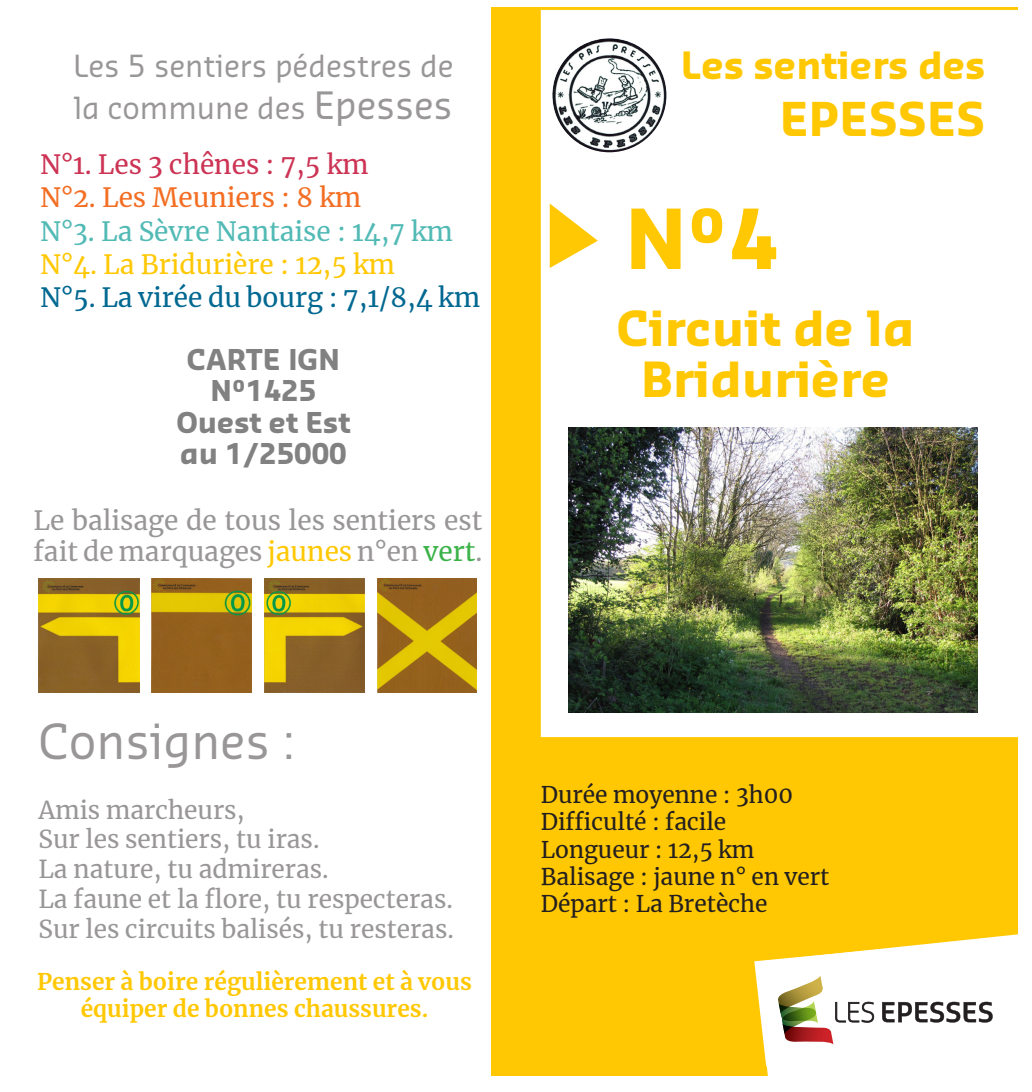
<style>
.page{position:relative;width:1032px;height:1092px;background:#fff}
.page>*{position:absolute;margin:0;border:0;box-sizing:border-box;transform-origin:0 0}
.t1{font:700 80.5px "Sansa Pro";color:#ffc803}
.t2{font:700 47.25px "Sansa Pro";color:#ffc803}
.t3{font:47.25px "Sansa Pro";color:#999697}
.t4{font:700 45.5px "Sansa Pro";color:#ffc803}
.t5{font:700 36.75px "Sansa Pro";color:#ffc803}
.t6{font:29.75px "Sansa Pro";color:#999697}
.t7{font:700 28px/31.5px "Sansa Pro";color:#828181;text-align:center}
.t8{font:26.25px/31.5px "Merriweather";color:#999697}
.t9{font:26.25px "Merriweather";color:#006891}
.t10{font:26.25px "Merriweather";color:#52bab5}
.t11{font:26.25px "Merriweather";color:#ffc803}
.t12{font:26.25px "Merriweather";color:#cc3354}
.t13{font:26.25px "Merriweather";color:#f36e23}
.t14{font:24.5px "Merriweather";color:#999697}
.t15{font:22.75px "Merriweather";color:#231f20}
.t16{font:700 22.75px "Merriweather";color:#ffc803}
.s1{font-size:36.75px}
.s2{color:#ffc803}
.s3{color:#3cb249}
</style>
<div class="page">
<div style="left:491px;top:7px;width:526px;height:1069px;background:#ffc803"></div>
<div style="left:541px;top:10px;width:476px;height:727px;background:#fff"></div>
<svg style="left:550px;top:203px;width:48px;height:65px"></svg>
<img style="left:568px;top:427px;width:410px;height:285px">
<img style="left:552px;top:38px;width:114px;height:114px;border-radius:57px">
<img style="left:152px;top:578px;width:99px;height:115px">
<img style="left:39px;top:578px;width:100px;height:115px">
<img style="left:264px;top:578px;width:101px;height:115px">
<img style="left:377px;top:578px;width:100px;height:115px">
<svg style="left:754px;top:932px;width:264px;height:144px;background:#f1e7c9"></svg>
<p class="t6" style="left:73px;top:47px;width:382px">Les 5 sentiers pédestres de</p>
<p class="t6" style="left:74px;top:89px;width:380px">la commune des <span class="s1">Epesses</span></p>
<p class="t12" style="left:40px;top:146px;width:330px">N°1. Les 3 chênes : 7,5 km</p>
<p class="t13" style="left:40px;top:180px;width:323px">N°2. Les Meuniers : 8 km</p>
<p class="t10" style="left:40px;top:213px;width:414px">N°3. La Sèvre Nantaise : 14,7 km</p>
<p class="t11" style="left:40px;top:246px;width:356px">N°4. La Bridurière : 12,5 km</p>
<p class="t9" style="left:40px;top:279px;width:442px">N°5. La virée du bourg : 7,1/8,4 km</p>
<p class="t7" style="left:187px;top:342px;width:154px">CARTE IGN<br>N°1425</p>
<p class="t7" style="left:176px;top:405px;width:175px">Ouest et Est</p>
<p class="t7" style="left:180px;top:437px;width:168px">au 1/25000</p>
<p class="t8" style="left:33px;top:504px;width:450px">Le balisage de tous les sentiers est fait de marquages <span class="s2">jaunes</span> n°en <span class="s3">vert</span>.</p>
<p class="t5" style="left:681px;top:42px;width:306px">Les sentiers des</p>
<p class="t4" style="left:780px;top:89px;width:207px">EPESSES</p>
<p class="t1" style="left:625px;top:186px;width:155px">N°4</p>
<p class="t2" style="left:617px;top:297px;width:299px">Circuit de la</p>
<p class="t2" style="left:641px;top:348px;width:251px">Bridurière</p>
<p class="t3" style="left:38px;top:710px;width:258px">Consignes :</p>
<p class="t14" style="left:38px;top:792px;width:208px">Amis marcheurs,</p>
<p class="t14" style="left:38px;top:822px;width:283px">Sur les sentiers, tu iras.</p>
<p class="t14" style="left:38px;top:852px;width:292px">La nature, tu admireras.</p>
<p class="t14" style="left:38px;top:881px;width:416px">La faune et la flore, tu respecteras.</p>
<p class="t14" style="left:38px;top:911px;width:417px">Sur les circuits balisés, tu resteras.</p>
<p class="t16" style="left:37px;top:966px;width:436px">Penser à boire régulièrement et à vous</p>
<p class="t16" style="left:81px;top:993px;width:349px">équiper de bonnes chaussures.</p>
<p class="t15" style="left:541px;top:779px;width:254px">Durée moyenne : 3h00</p>
<p class="t15" style="left:541px;top:806px;width:187px">Difficulté : facile</p>
<p class="t15" style="left:541px;top:833px;width:215px">Longueur : 12,5 km</p>
<p class="t15" style="left:541px;top:861px;width:290px">Balisage : jaune n° en vert</p>
<p class="t15" style="left:541px;top:888px;width:228px">Départ : La Bretèche</p>
</div>
